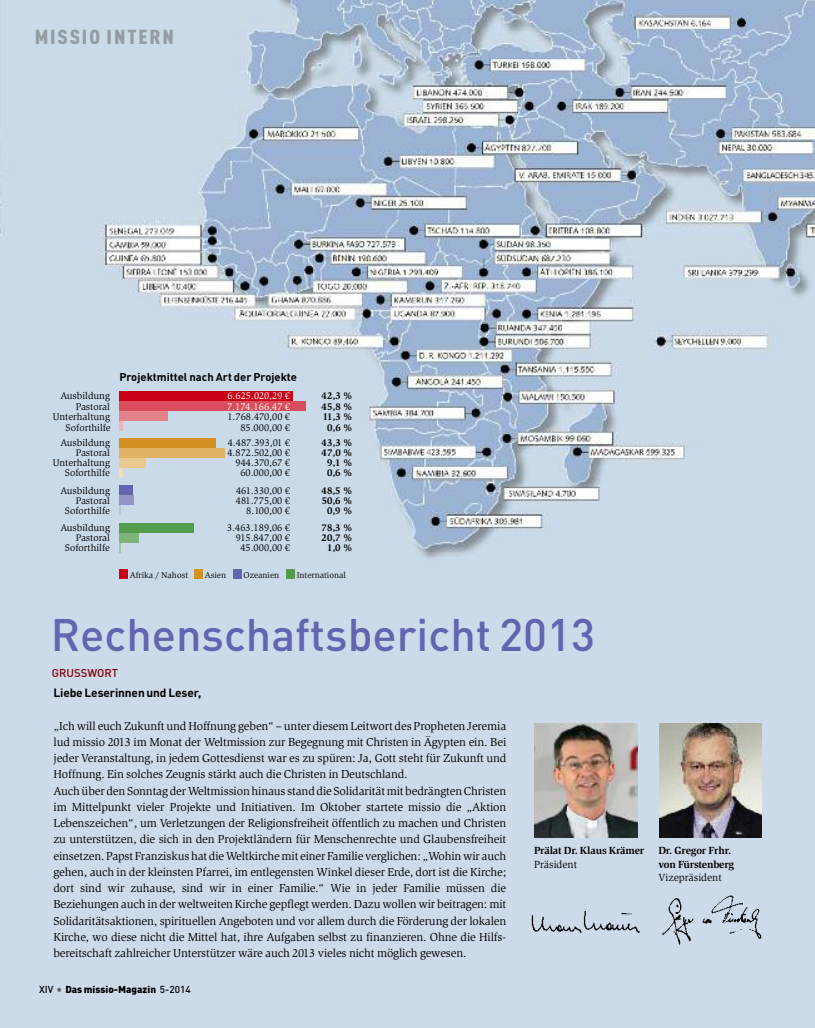
<style>
.page{position:relative;width:815px;height:1028px;background:#cddae9}
.page>*{position:absolute;margin:0;border:0;box-sizing:border-box;transform-origin:0 0}
.t1{font:500 45px "DIN Pro";color:#6365b0}
.t2{font:900 20px "DIN Cond";letter-spacing:.085em;color:#949da1;scale:1.1 1}
.t3{font:11.88px/16.2px "Slimbach Std";letter-spacing:-.01em;color:#000}
.t4{font:700 11.88px "DIN Pro";letter-spacing:-.01em;color:#000}
.t5{font:700 11.25px "DIN Pro";color:#000}
.t6{font:500 11.25px "DIN Pro";color:#85000b}
.t7{font:700 10.62px/13.8px "Slimbach Std";letter-spacing:-.015em;color:#000}
.t8{font:10.62px "Slimbach Std";color:#000}
.t9{font:10px "Slimbach Std";color:#000}
.t10{font:700 10px "Slimbach Std";color:#000}
.t11{font:900 10px "DIN Pro";color:#000}
.t12{font:10px "Slimbach Std";color:#fff}
.t13{font:8.75px "Slimbach Std";color:#000}
.s1{font-weight:500}
.s2{font-weight:500;font-size:12.5px;color:#666}
</style>
<div class="page">
<img style="left:0;top:0;width:815px;height:579px">
<div style="left:119px;top:392px;width:174px;height:9px;background:#ca0016"></div>
<div style="left:119px;top:402px;width:187px;height:9px;background:#da4d5c"></div>
<div style="left:119px;top:412px;width:49px;height:9px;background:#e4808a"></div>
<svg style="left:119px;top:422px;width:4px;height:9px"></svg>
<div style="left:119px;top:438px;width:97px;height:9px;background:#d49021"></div>
<div style="left:119px;top:448px;width:106px;height:9px;background:#e1b164"></div>
<div style="left:119px;top:458px;width:27px;height:9px;background:#eac890"></div>
<svg style="left:119px;top:468px;width:4px;height:9px"></svg>
<div style="left:119px;top:523px;width:75px;height:9px;background:#549b4d"></div>
<div style="left:119px;top:533px;width:20px;height:9px;background:#7eb47a"></div>
<svg style="left:119px;top:543px;width:2px;height:9px"></svg>
<div style="left:119px;top:485px;width:14px;height:10px;background:#6365b0"></div>
<div style="left:119px;top:495px;width:15px;height:9px;background:#9293c7"></div>
<svg style="left:119px;top:505px;width:2px;height:9px"></svg>
<img style="left:535px;top:723px;width:103px;height:114px">
<img style="left:531px;top:911px;width:109px;height:22px">
<img style="left:662px;top:895px;width:100px;height:51px">
<img style="left:659px;top:723px;width:103px;height:114px">
<div style="left:119px;top:569px;width:9px;height:9px;background:#ca0016"></div>
<div style="left:194px;top:569px;width:9px;height:9px;background:#d49021"></div>
<div style="left:233px;top:569px;width:8px;height:9px;background:#6365b0"></div>
<div style="left:287px;top:569px;width:8px;height:9px;background:#549b4d"></div>
<h2 class="t2" style="left:35px;top:24px;width:128px">MISSIO INTERN</h2>
<p class="t5" style="left:119px;top:370px;width:179px">Projektmittel nach Art der Projekte</p>
<p class="t9" style="left:60px;top:392px;width:51px">Ausbildung</p>
<p class="t12" style="left:227px;top:392px;width:64px">6.625.020,29 €</p>
<p class="t10" style="left:322px;top:392px;width:33px">42,3 %</p>
<p class="t9" style="left:76px;top:402px;width:36px">Pastoral</p>
<p class="t12" style="left:227px;top:402px;width:64px">7.174.166,47 €</p>
<p class="t10" style="left:322px;top:402px;width:33px">45,8 %</p>
<p class="t9" style="left:53px;top:413px;width:59px">Unterhaltung</p>
<p class="t9" style="left:227px;top:413px;width:64px">1.768.470,00 €</p>
<p class="t10" style="left:323px;top:413px;width:31px">11,3 %</p>
<p class="t9" style="left:66px;top:424px;width:47px">Soforthilfe</p>
<p class="t9" style="left:240px;top:424px;width:51px">85.000,00 €</p>
<p class="t10" style="left:327px;top:424px;width:27px">0,6 %</p>
<p class="t9" style="left:60px;top:439px;width:51px">Ausbildung</p>
<p class="t9" style="left:228px;top:439px;width:64px">4.487.393,01 €</p>
<p class="t10" style="left:322px;top:439px;width:33px">43,3 %</p>
<p class="t9" style="left:76px;top:449px;width:36px">Pastoral</p>
<p class="t9" style="left:227px;top:449px;width:64px">4.872.502,00 €</p>
<p class="t10" style="left:322px;top:449px;width:33px">47,0 %</p>
<p class="t9" style="left:53px;top:459px;width:59px">Unterhaltung</p>
<p class="t9" style="left:236px;top:459px;width:56px">944.370,67 €</p>
<p class="t10" style="left:327px;top:459px;width:27px">9,1 %</p>
<p class="t9" style="left:65px;top:469px;width:47px">Soforthilfe</p>
<p class="t9" style="left:240px;top:469px;width:51px">60.000,00 €</p>
<p class="t10" style="left:327px;top:469px;width:27px">0,6 %</p>
<p class="t9" style="left:60px;top:486px;width:51px">Ausbildung</p>
<p class="t9" style="left:236px;top:486px;width:55px">461.330,00 €</p>
<p class="t10" style="left:322px;top:486px;width:33px">48,5 %</p>
<p class="t9" style="left:76px;top:496px;width:36px">Pastoral</p>
<p class="t9" style="left:236px;top:496px;width:56px">481.775,00 €</p>
<p class="t10" style="left:322px;top:496px;width:33px">50,6 %</p>
<p class="t9" style="left:65px;top:506px;width:47px">Soforthilfe</p>
<p class="t9" style="left:246px;top:506px;width:45px">8.100,00 €</p>
<p class="t10" style="left:327px;top:506px;width:27px">0,9 %</p>
<p class="t9" style="left:60px;top:524px;width:51px">Ausbildung</p>
<p class="t9" style="left:227px;top:524px;width:64px">3.463.189,06 €</p>
<p class="t10" style="left:322px;top:524px;width:33px">78,3 %</p>
<p class="t9" style="left:76px;top:534px;width:36px">Pastoral</p>
<p class="t9" style="left:236px;top:534px;width:56px">915.847,00 €</p>
<p class="t10" style="left:322px;top:534px;width:33px">20,7 %</p>
<p class="t9" style="left:65px;top:544px;width:47px">Soforthilfe</p>
<p class="t9" style="left:240px;top:544px;width:51px">45.000,00 €</p>
<p class="t10" style="left:327px;top:544px;width:27px">1,0 %</p>
<p class="t13" style="left:130px;top:572px;width:60px">Afrika / Nahost</p>
<p class="t13" style="left:205px;top:572px;width:23px">Asien</p>
<p class="t13" style="left:244px;top:571px;width:37px">Ozeanien</p>
<p class="t13" style="left:297px;top:572px;width:51px">International</p>
<h1 class="t1" style="left:51px;top:608px;width:546px">Rechenschaftsbericht 2013</h1>
<p class="t6" style="left:52px;top:666px;width:68px">GRUSSWORT</p>
<p class="t4" style="left:54px;top:685px;width:150px">Liebe Leserinnen und Leser,</p>
<p class="t3" style="left:53px;top:718px;width:454px">„Ich will euch Zukunft und Hoffnung geben“ – unter diesem Leitwort des Propheten Jeremia lud missio 2013 im Monat der Weltmission zur Begegnung mit Christen in Ägypten ein. Bei jeder Veranstaltung, in jedem Gottesdienst war es zu spüren: Ja, Gott steht für Zukunft und Hoffnung. Ein solches Zeugnis stärkt auch die Christen in Deutschland.<br>Auchüber denSonntag derWeltmissionhinaus stand die Solidaritätmit bedrängtenChristen im Mittelpunkt vieler Projekte und Initiativen. Im Oktober startete missio die „Aktion Lebenszeichen“, um Verletzungen der Religionsfreiheit öffentlich zu machen und Christen zu unterstützen, die sich in den Projektländern für Menschenrechte und Glaubensfreiheit einsetzen.Papst FranziskushatdieWeltkirchemit einer Familie verglichen: „Wohinwir auch gehen, auch in der kleinsten Pfarrei, im entlegensten Winkel dieser Erde, dort ist die Kirche; dort sind wir zuhause, sind wir in einer Familie.“ Wie in jeder Familie müssen die Beziehungen auch in der weltweiten Kirche gepflegt werden. Dazu wollen wir beitragen: mit Solidaritätsaktionen, spirituellen Angeboten und vor allem durch die Förderung der lokalen Kirche, wo diese nicht die Mittel hat, ihre Aufgaben selbst zu finanzieren. Ohne die Hilfs&shy;bereitschaft zahlreicher Unterstützer wäre auch 2013 vieles nicht möglich gewesen.</p>
<p class="t11" style="left:39px;top:983px;width:153px"><span class="s1">XIV</span> <span class="s2">•</span> Das missio-Magazin <span class="s1">5-2014</span></p>
<p class="t7" style="left:534px;top:844px;width:112px">Prälat Dr. Klaus Krämer</p>
<p class="t8" style="left:534px;top:860px;width:45px">Präsident</p>
<p class="t7" style="left:658px;top:844px;width:77px">Dr. Gregor Frhr. von Fürstenberg</p>
<p class="t8" style="left:658px;top:873px;width:65px">Vizepräsident</p>
</div>
